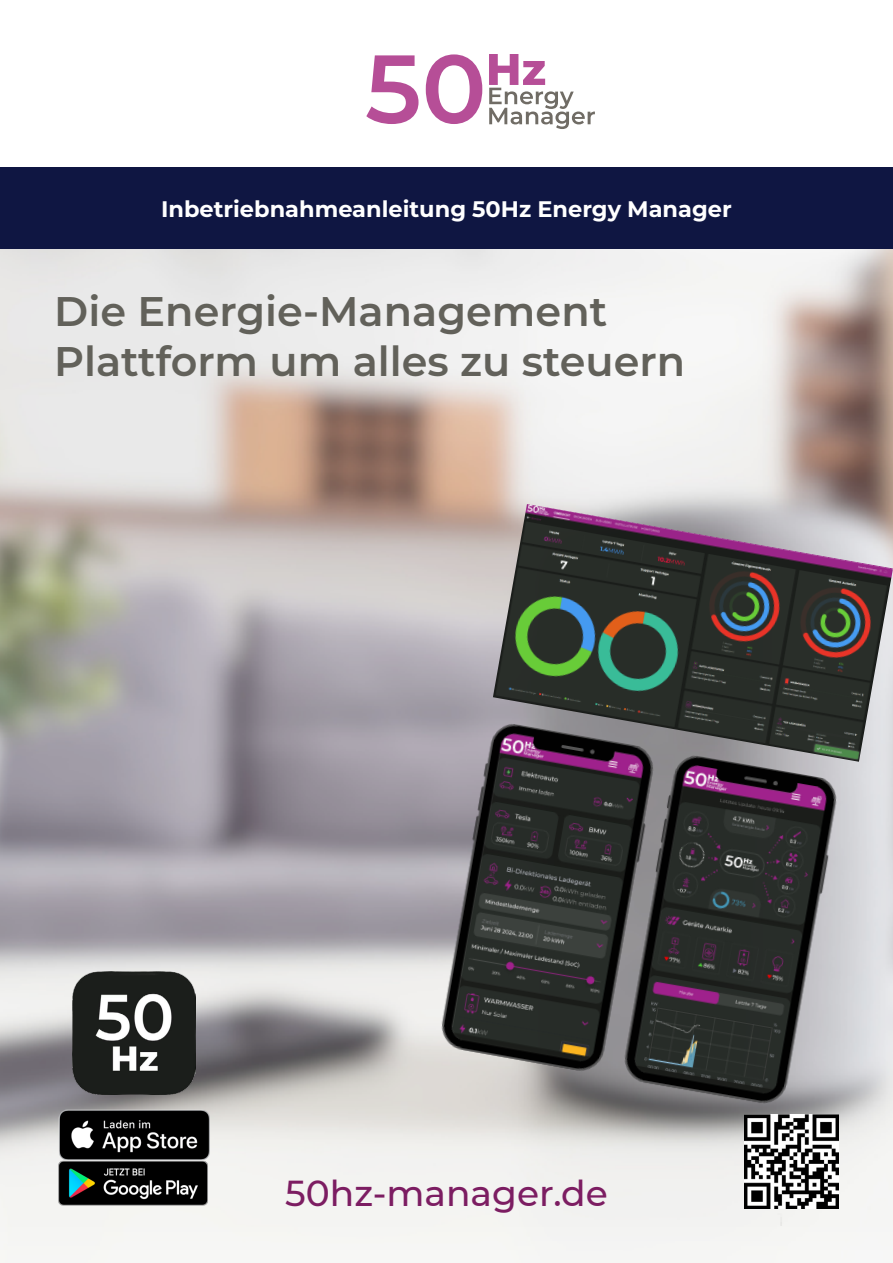
<style>
.page{position:relative;width:893px;height:1263px;background:#fff}
.page>*{position:absolute;margin:0;border:0;box-sizing:border-box;transform-origin:0 0}
.t1{font:600 41.4px/49.7px "Montserrat";color:#62615a}
.t2{font:500 36px "Montserrat";color:#7c1d62}
.t3{font:700 22.5px "Montserrat";color:#fff}
</style>
<div class="page">
<img style="left:0;top:248px;width:893px;height:1015px">
<div style="left:0;top:167px;width:893px;height:81px;background:#0f1642"></div>
<img style="left:600px;top:762px;width:250px;height:377px">
<img style="left:410px;top:717px;width:250px;height:389px">
<img style="left:493px;top:504px;width:400px;height:258px">
<img style="left:72px;top:971px;width:124px;height:118px">
<svg style="left:489px;top:54px;width:106px;height:75px"></svg>
<svg style="left:366px;top:54px;width:116px;height:70px"></svg>
<img style="left:744px;top:1114px;width:95px;height:95px">
<img style="left:48px;top:1089px;width:166px;height:54px">
<img style="left:47px;top:1143px;width:173px;height:80px">
<p class="t3" style="left:161px;top:193px;width:572px">Inbetriebnahmeanleitung 50Hz Energy Manager</p>
<p class="t1" style="left:54px;top:285px;width:632px">Die Energie-Management<br>Plattform um alles zu steuern</p>
<p class="t2" style="left:285px;top:1168px;width:324px">50hz-manager.de</p>
</div>
